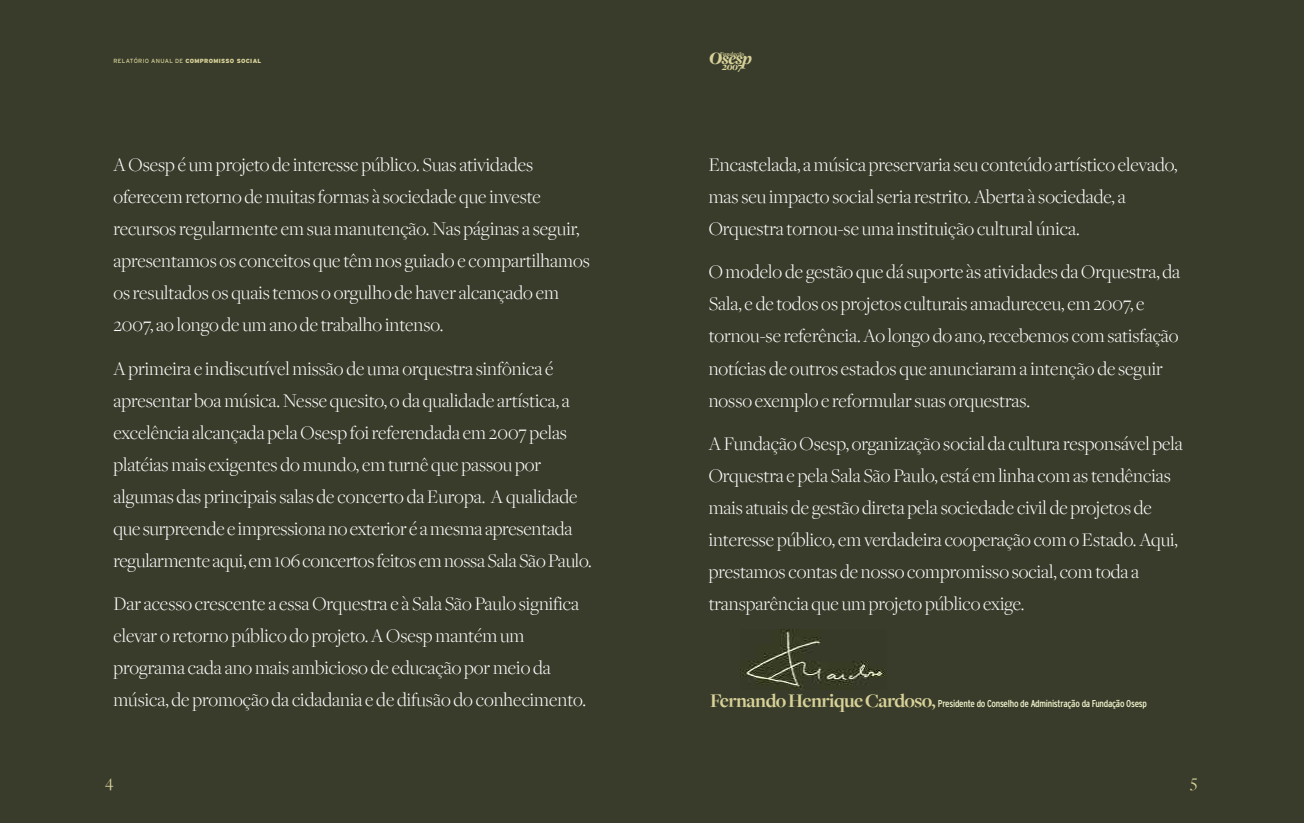
<style>
.page{position:relative;width:1304px;height:823px;background:#fff}
.page>*{position:absolute;margin:0;border:0;box-sizing:border-box;transform-origin:0 0}
.t1{font:300 20px/32px "Freight Disp";color:#fff}
.t2{font:italic 900 18.1px "Freight Disp";color:#d8d299}
.t3{font:18.1px "Freight Disp";color:#d8d299}
.t4{font:italic 900 10.5px "Freight Disp";color:#d8d299}
.t5{font:condensed 10px "Interstate";letter-spacing:-.025em;color:#f3f5cd}
.t6{font:italic 700 6.2px "Freight Disp";color:#d8d299}
.t7{font:900 6px "Interstate";letter-spacing:.05em;color:#d8d299}
.s1{font-weight:400}
.s2{font-family:"Freight Disp";font-weight:700;font-stretch:normal;font-size:20px;color:#d8d299}
</style>
<div class="page">
<div style="left:0;top:0;width:1304px;height:822px;background:#393c2b"></div>
<img style="left:740px;top:629px;width:145px;height:60px">
<p class="t7" style="left:113px;top:58px;width:149px"><span class="s1">RELATÓRIO ANUAL DE</span> COMPROMISSO SOCIAL</p>
<p class="t6" style="left:720px;top:51px;width:26px">Fundação</p>
<p class="t4" style="left:709px;top:62px;width:35px"><sup>O</sup>2007</p>
<p class="t2" style="left:722px;top:51px;width:32px">sesp</p>
<p class="t1" style="left:113px;top:150px;width:478px">AOsesp é umprojeto de interesse público. Suasatividades oferecemretorno demuitasformasàsociedade que investe recursosregularmente emsuamanutenção.Nas páginasaseguir, apresentamos os conceitos que têmnos guiado e compartilhamos osresultados os quaistemos o orgulho de haveralcançado em 2007,ao longo de umano de trabalho intenso.</p>
<p class="t1" style="left:113px;top:353px;width:480px">Aprimeira e indiscutívelmissão de uma orquestrasinfônica é apresentar boamúsica.Nesse quesito, o da qualidade artística,a excelênciaalcançada pelaOsesp foireferendada em2007 pelas platéiasmais exigentes domundo, emturnê que passou por algumas das principaissalas de concerto daEuropa. Aqualidade que surpreende e impressionanoexterior é amesmaapresentada regularmente aqui, em106 concertosfeitos emnossa Sala SãoPaulo.</p>
<p class="t1" style="left:113px;top:588px;width:474px">Daracesso crescente a essaOrquestra e à Sala São Paulo significa elevar o retorno público do projeto.AOsespmantémum programa cadaanomaisambicioso de educação pormeio da música, de promoção da cidadania e de difusão do conhecimento.</p>
<p class="t1" style="left:709px;top:150px;width:470px">Encastelada,amúsica preservariaseu conteúdo artístico elevado, masseu impacto socialseriarestrito.Abertaàsociedade,a<br>Orquestratornou-se umainstituição cultural única.</p>
<p class="t1" style="left:709px;top:257px;width:473px">Omodelo de gestão que dásuporte àsatividades daOrquestra, da Sala, e de todos os projetos culturaisamadureceu, em2007, e tornou-se referência.Ao longo do ano,recebemos comsatisfação notícias de outros estados que anunciaramaintenção de seguir nosso exemplo e reformularsuas orquestras.</p>
<p class="t1" style="left:709px;top:428px;width:476px">AFundaçãoOsesp, organização social da culturaresponsável pela Orquestra e pela Sala São Paulo, está emlinha comastendências maisatuais de gestão direta pelasociedade civil de projetos de interesse público, emverdadeira cooperação comoEstado.Aqui, prestamos contas de nosso compromisso social, comtodaa transparência que umprojeto público exige.</p>
<p class="t5" style="left:710px;top:697px;width:439px"><span class="s2">FernandoHenriqueCardoso,</span> Presidente do Conselho de Administração da Fundação Osesp</p>
<p class="t3" style="left:105px;top:772px;width:10px">4</p>
<p class="t3" style="left:1191px;top:772px;width:9px">5</p>
</div>
